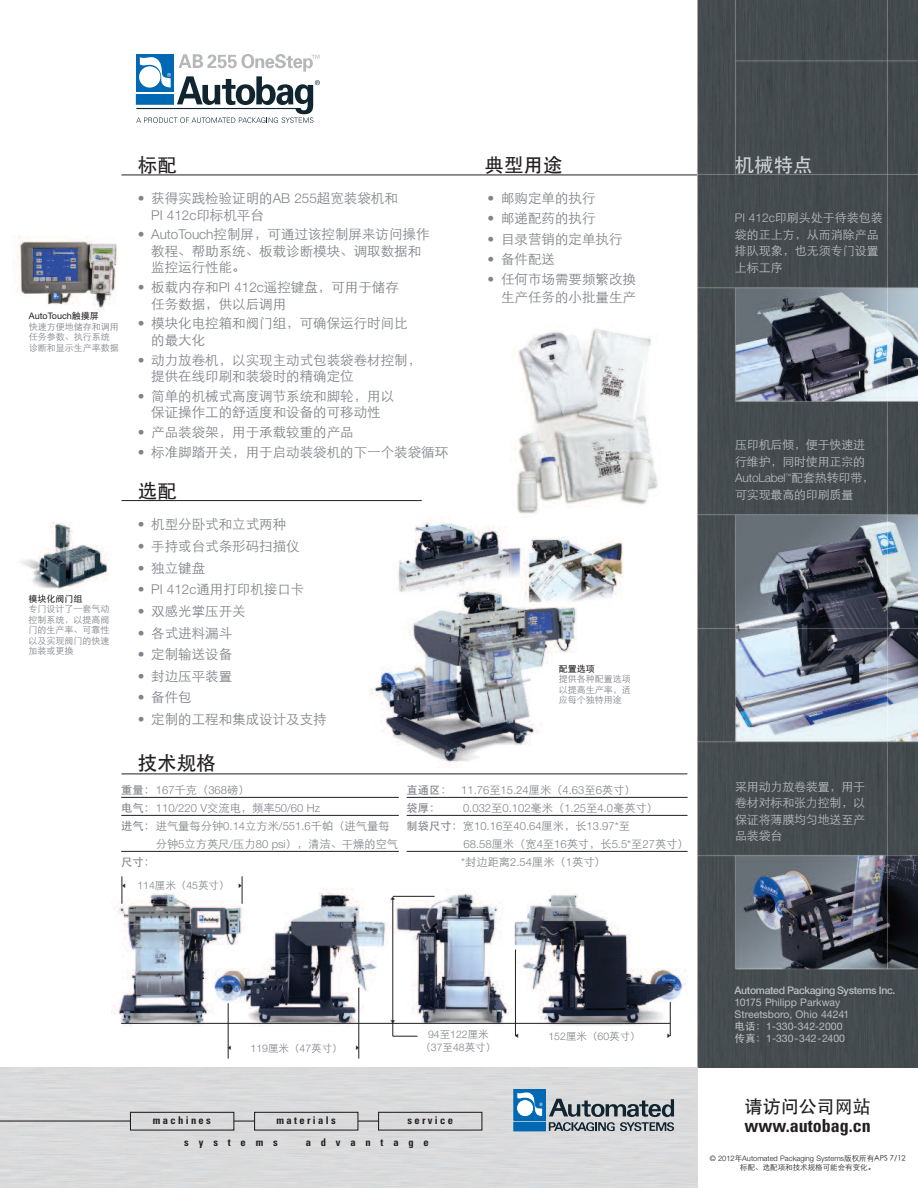
<style>
.page{position:relative;width:918px;height:1188px;background:#fff}
.page>*{position:absolute;margin:0;border:0;box-sizing:border-box;transform-origin:0 0}
.t1{font:19.5px "ST Heiti";color:#231f20}
.t2{font:19.5px "ST Heiti";color:#d1d2d4}
.t3{font:700 condensed 18px "Univers";color:#231f20}
.t4{font:18px "ST Heiti";color:#231f20}
.t5{font:13.5px/16.5px "ST Xihei";color:#80838a}
.t6{font:300 13.5px "Helvetica Neue";color:#80838a}
.t7{font:12px/16.5px "ST Xihei";letter-spacing:-.015em;color:#bcbdc0}
.t8{font:300 12px "Helvetica Neue";letter-spacing:-.015em;color:#bcbdc0}
.t9{font:300 11.25px/18px "Helvetica Neue";color:#80838a}
.t10{font:11.25px/18px "ST Xihei";color:#80838a}
.t11{font:11.25px "ST Heiti";color:#80838a}
.t12{font:10.5px/12px "Helvetica Neue";color:#bcbdc0}
.t13{font:10.5px "ST Xihei";color:#80838a}
.t14{font:500 10.5px "Helvetica Neue";letter-spacing:-.035em;color:#bcbdc0}
.t15{font:700 condensed 10.5px "Univers";letter-spacing:.22em;color:#231f20}
.t16{font:700 condensed 10.5px "Univers";letter-spacing:.93em;color:#231f20}
.t17{font:300 10.5px "Helvetica Neue";color:#80838a}
.t18{font:9px/10.5px "ST Xihei";color:#80838a;text-align:justify}
.t19{font:9px "Helvetica Neue";color:#231f20}
.t20{font:9px "ST Heiti";color:#231f20}
.t21{font:300 7.5px "Helvetica Neue";color:#231f20}
.t22{font:7.5px "ST Xihei";color:#231f20}
.s1{font-family:"ST Heiti"}
.s2{font-family:"Helvetica Neue";font-weight:300}
.s3{font-family:"ST Xihei";font-weight:400}
.s4{font-family:"ST Heiti";font-weight:400}
.s5{color:#231f20}
</style>
<div class="page">
<img style="left:370px;top:521px;width:253px;height:247px">
<img style="left:14px;top:235px;width:103px;height:77px">
<hr style="left:121px;top:175px;width:605px;height:1px;background:#231f20">
<img style="left:698px;top:0;width:220px;height:1067px">
<div style="left:0;top:1067px;width:698px;height:121px;background:#dadadb"></div>
<hr style="left:122px;top:500px;width:300px;height:1px;background:#231f20">
<hr style="left:122px;top:774px;width:565px;height:1px;background:#231f20">
<hr style="left:121px;top:797px;width:278px;height:1px;background:#231f20">
<hr style="left:121px;top:815px;width:278px;height:1px;background:#231f20">
<hr style="left:121px;top:851px;width:278px;height:1px;background:#231f20">
<div style="left:503px;top:314px;width:170px;height:212px;background:#fff"></div>
<img style="left:515px;top:328px;width:143px;height:186px">
<img style="left:112px;top:888px;width:574px;height:149px">
<hr style="left:121px;top:1023px;width:549px;height:1px;background:#231f20">
<hr style="left:393px;top:898px;width:1px;height:138px;background:#231f20">
<hr style="left:670px;top:1002px;width:1px;height:34px;background:#231f20">
<hr style="left:515px;top:950px;width:1px;height:86px;background:#231f20">
<hr style="left:393px;top:896px;width:42px;height:1px;background:#231f20">
<hr style="left:407px;top:797px;width:281px;height:1px;background:#231f20">
<hr style="left:407px;top:815px;width:281px;height:1px;background:#231f20">
<hr style="left:407px;top:851px;width:281px;height:1px;background:#231f20">
<img style="left:20px;top:523px;width:88px;height:68px">
<hr style="left:228px;top:1003px;width:1px;height:56px;background:#231f20">
<hr style="left:359px;top:988px;width:1px;height:71px;background:#231f20">
<svg style="left:122px;top:876px;width:1px;height:28px"></svg>
<svg style="left:242px;top:876px;width:1px;height:28px"></svg>
<svg style="left:393px;top:1036px;width:24px;height:1px"></svg>
<svg style="left:358px;top:1121px;width:20px;height:1px"></svg>
<div style="left:254px;top:1112px;width:104px;height:19px;border:1px solid #231f20"></div>
<div style="left:378px;top:1112px;width:104px;height:19px;border:1px solid #231f20"></div>
<div style="left:130px;top:1112px;width:104px;height:19px;border:1px solid #231f20"></div>
<svg style="left:234px;top:1121px;width:21px;height:1px"></svg>
<hr style="left:0;top:1121px;width:130px;height:1px;background:#231f20">
<svg style="left:136px;top:54px;width:184px;height:69px"></svg>
<svg style="left:549px;top:1099px;width:125px;height:32px;background:#91989c"></svg>
<div style="left:514px;top:1089px;width:31px;height:31px;background:#0168b3"></div>
<div style="left:514px;top:1122px;width:31px;height:9px;background:#0168b3"></div>
<div style="left:516px;top:1100px;width:18px;height:17px;border:1px solid #0168b3;border-radius:50%"></div>
<svg style="left:517px;top:1092px;width:26px;height:25px"></svg>
<svg style="left:391px;top:896px;width:4px;height:3px"></svg>
<svg style="left:391px;top:1020px;width:4px;height:3px"></svg>
<p class="t19" style="left:29px;top:313px;width:72px">AutoTouch<span class="s1">触摸屏</span></p>
<p class="t18" style="left:29px;top:321px;width:91px;text-align:left">快速方便地储存和调用任务参数、执行系统诊断和显示生产率数据</p>
<p class="t20" style="left:28px;top:594px;width:55px">模块化阀门组</p>
<p class="t18" style="left:28px;top:604px;width:82px">专门设计了一套气动控制系统，以提高阀门的生产率、可靠性以及实现阀门的快速加装或更换</p>
<h1 class="t1" style="left:138px;top:155px;width:40px">标配</h1>
<p class="t5" style="left:138px;top:190px;width:262px"><span class="s2">•</span> 获得实践检验证明的<span class="s2">AB 255</span>超宽装袋机和</p>
<p class="t6" style="left:151px;top:210px;width:114px">PI 412c<span class="s3">印标机平台</span></p>
<p class="t5" style="left:151px;top:226px;width:280px;text-indent:-14px"><span class="s2">• AutoTouch</span>控制屏，可通过该控制屏来访问操作教程、帮助系统、板载诊断模块、调取数据和监控运行性能。</p>
<p class="t5" style="left:151px;top:279px;width:249px;text-indent:-13px"><span class="s2">•</span> 板载内存和<span class="s2">PI 412c</span>遥控键盘，可用于储存任务数据，供以后调用</p>
<p class="t5" style="left:151px;top:315px;width:258px;text-indent:-14px"><span class="s2">•</span> 模块化电控箱和阀门组，可确保运行时间比的最大化</p>
<p class="t5" style="left:151px;top:352px;width:272px;text-indent:-14px"><span class="s2">•</span> 动力放卷机，以实现主动式包装袋卷材控制，提供在线印刷和装袋时的精确定位</p>
<p class="t5" style="left:138px;top:388px;width:258px;text-align:center"><span class="s2">•</span> 简单的机械式高度调节系统和脚轮，用以保证操作工的舒适度和设备的可移动性</p>
<p class="t5" style="left:138px;top:424px;width:218px"><span class="s2">•</span> 产品装袋架，用于承载较重的产品</p>
<p class="t5" style="left:138px;top:444px;width:312px"><span class="s2">•</span> 标准脚踏开关，用于启动装袋机的下一个装袋循环</p>
<h1 class="t1" style="left:138px;top:481px;width:40px">选配</h1>
<p class="t5" style="left:138px;top:516px;width:150px"><span class="s2">•</span> 机型分卧式和立式两种</p>
<p class="t5" style="left:138px;top:538px;width:164px"><span class="s2">•</span> 手持或台式条形码扫描仪</p>
<p class="t5" style="left:138px;top:559px;width:69px"><span class="s2">•</span> 独立键盘</p>
<p class="t5" style="left:138px;top:581px;width:168px"><span class="s2">• PI 412c</span>通用打印机接口卡</p>
<p class="t5" style="left:138px;top:603px;width:110px"><span class="s2">•</span> 双感光掌压开关</p>
<p class="t5" style="left:138px;top:624px;width:96px"><span class="s2">•</span> 各式进料漏斗</p>
<p class="t5" style="left:138px;top:646px;width:96px"><span class="s2">•</span> 定制输送设备</p>
<p class="t5" style="left:138px;top:668px;width:96px"><span class="s2">•</span> 封边压平装置</p>
<p class="t5" style="left:138px;top:689px;width:55px"><span class="s2">•</span> 备件包</p>
<p class="t5" style="left:138px;top:711px;width:191px"><span class="s2">•</span> 定制的工程和集成设计及支持</p>
<h1 class="t1" style="left:485px;top:155px;width:79px">典型用途</h1>
<p class="t5" style="left:488px;top:190px;width:109px"><span class="s2">•</span> 邮购定单的执行</p>
<p class="t5" style="left:488px;top:210px;width:109px"><span class="s2">•</span> 邮递配药的执行</p>
<p class="t5" style="left:488px;top:230px;width:136px"><span class="s2">•</span> 目录营销的定单执行</p>
<p class="t5" style="left:488px;top:251px;width:69px"><span class="s2">•</span> 备件配送</p>
<p class="t5" style="left:488px;top:270px;width:150px;line-height:18px;text-align:right"><span class="s2">•</span> 任何市场需要频繁改换生产任务的小批量生产</p>
<p class="t20" style="left:559px;top:664px;width:37px">配置选项</p>
<p class="t18" style="left:559px;top:674px;width:74px">提供各种配置选项以提高生产率，适应每个独特用途</p>
<h1 class="t1" style="left:138px;top:754px;width:80px">技术规格</h1>
<p class="t9" style="left:121px;top:782px;width:200px"><span class="s4">重量：</span>167<span class="s3">千克（</span>368<span class="s3">磅）<br></span><span class="s4">电气：</span>110/220 V<span class="s3">交流电，频率</span>50/60 Hz</p>
<p class="t10" style="left:156px;top:817px;width:244px;text-indent:-35px"><span class="s1">进气：</span>进气量每分钟<span class="s2">0.14</span>立方米<span class="s2">/551.6</span>千帕（进气量每分钟<span class="s2">5</span>立方英尺<span class="s2">/</span>压力<span class="s2">80 psi</span>），清洁、干燥的空气</p>
<p class="t11" style="left:121px;top:856px;width:35px">尺寸：</p>
<p class="t13" style="left:120px;top:880px;width:126px"><span class="s5">✓</span> <span class="s2">114</span>厘米（<span class="s2">45</span>英寸） <span class="s5">✔</span></p>
<p class="t9" style="left:407px;top:782px;width:231px"><span class="s4">直通区：</span> 11.76<span class="s3">至</span>15.24<span class="s3">厘米（</span>4.63<span class="s3">至</span>6<span class="s3">英寸）</span></p>
<p class="t11" style="left:407px;top:802px;width:35px">袋厚：</p>
<p class="t9" style="left:463px;top:800px;width:197px">0.032<span class="s3">至</span>0.102<span class="s3">毫米（</span>1.25<span class="s3">至</span>4.0<span class="s3">毫英寸）</span></p>
<p class="t9" style="left:407px;top:818px;width:225px"><span class="s4">制袋尺寸：</span><span class="s3">宽</span>10.16<span class="s3">至</span>40.64<span class="s3">厘米，长</span>13.97*<span class="s3">至</span></p>
<p class="t9" style="left:464px;top:836px;width:227px">68.58<span class="s3">厘米（宽</span>4<span class="s3">至</span>16<span class="s3">英寸，长</span>5.5*<span class="s3">至</span>27<span class="s3">英寸）</span></p>
<p class="t10" style="left:461px;top:853px;width:146px"><span class="s2">*</span>封边距离<span class="s2">2.54</span>厘米（<span class="s2">1</span>英寸）</p>
<h1 class="t2" style="left:735px;top:155px;width:80px">机械特点</h1>
<p class="t7" style="left:735px;top:210px;width:150px"><span class="s2">PI 412c</span>印刷头处于待装包装袋的正上方，从而消除产品排队现象，也无须专门设置上标工序</p>
<p class="t7" style="left:735px;top:437px;width:132px">压印机后倾，便于快速进行维护，同时使用正宗的</p>
<p class="t8" style="left:735px;top:474px;width:141px">AutoLabel<sup>™</sup><span class="s3">配套热转印带，</span></p>
<p class="t7" style="left:735px;top:486px;width:120px">可实现最高的印刷质量</p>
<p class="t7" style="left:735px;top:778px;width:132px;text-align:justify">采用动力放卷装置，用于卷材对标和张力控制，以保证将薄膜均匀地送至产品装袋台</p>
<p class="t13" style="left:226px;top:1043px;width:137px"><sup>✓</sup> <span class="s2">119</span>厘米（<span class="s2">47</span>英寸） <sup>✔</sup></p>
<p class="t17" style="left:428px;top:1031px;width:62px">94<span class="s3">至</span>122<span class="s3">厘米</span></p>
<p class="t13" style="left:420px;top:1042px;width:77px">（<span class="s2">37</span>至<span class="s2">48</span>英寸）</p>
<p class="t15" style="left:153px;top:1116px;width:59px">machines</p>
<p class="t15" style="left:277px;top:1116px;width:61px">materials</p>
<p class="t15" style="left:407px;top:1116px;width:47px">service</p>
<p class="t16" style="left:184px;top:1139px;width:95px">systems</p>
<p class="t16" style="left:306px;top:1139px;width:125px">advantage</p>
<p class="t13" style="left:548px;top:1031px;width:94px"><span class="s2">152</span>厘米（<span class="s2">60</span>英寸）</p>
<p class="t14" style="left:735px;top:987px;width:162px">Automated Packaging Systems Inc.</p>
<p class="t12" style="left:735px;top:997px;width:116px">10175 Philipp Parkway<br>Streetsboro, Ohio 44241<span class="s1">电话：</span>1-330-342-2000<span class="s1">传真：</span>1-330-342-2400</p>
<h2 class="t4" style="left:745px;top:1098px;width:127px">请访问公司网站</h2>
<h2 class="t3" style="left:745px;top:1119px;width:128px">www.autobag.cn</h2>
<p class="t21" style="left:710px;top:1156px;width:197px">© 2012<span class="s3">年</span>Automated Packaging Systems<span class="s3">版权所有APS 7/12</span></p>
<p class="t22" style="left:740px;top:1164px;width:136px">标配、选配项和技术规格可能会有变化。</p>
</div>
